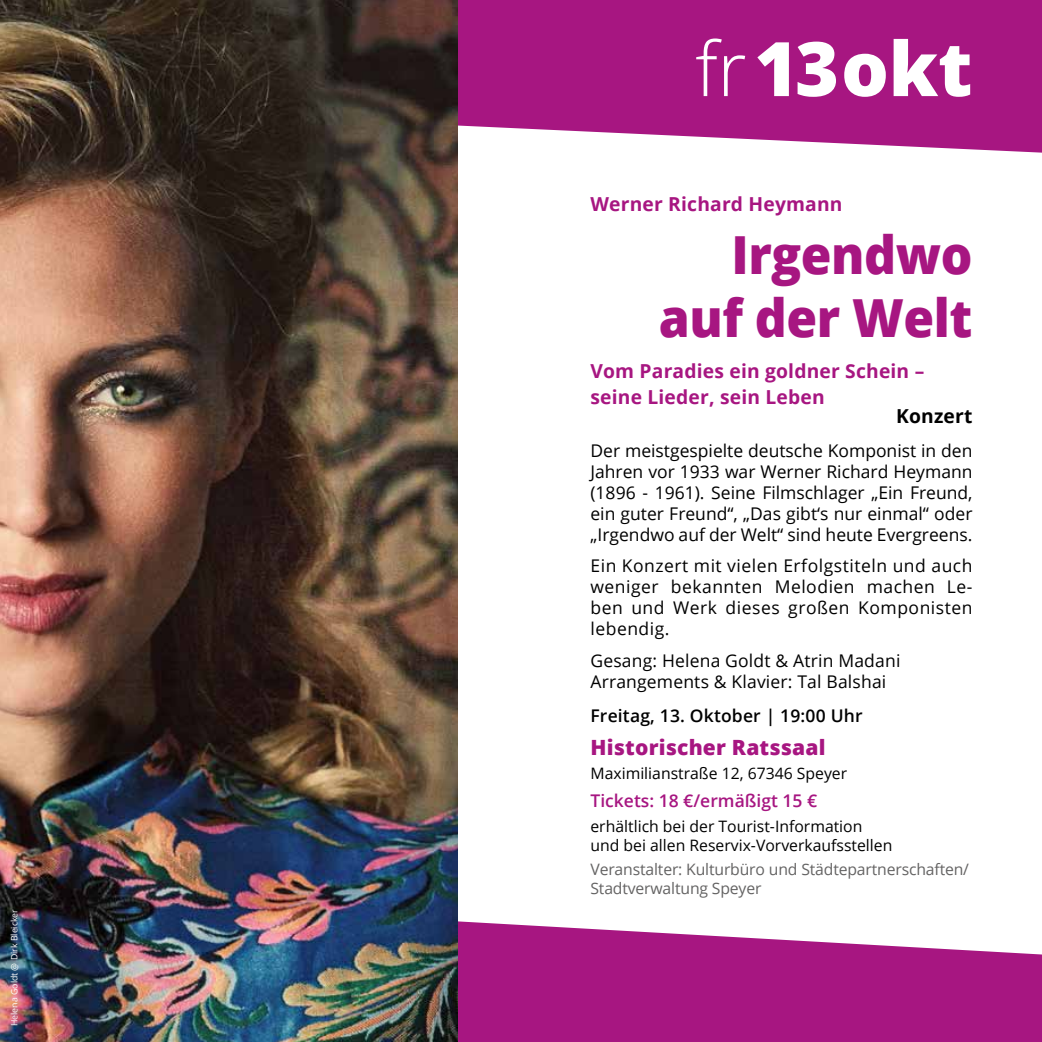
<style>
.page{position:relative;width:1042px;height:1042px;background:#fff}
.page>*{position:absolute;margin:0;border:0;box-sizing:border-box;transform-origin:0 0}
.t1{font:800 75.25px "Open Sans";letter-spacing:-.005em;color:#fff}
.t2{font:800 52.5px/63px "Open Sans";letter-spacing:-.01em;color:#a71681;text-align:right;scale:.95 1}
.t3{font:800 21px "Open Sans";letter-spacing:.01em;color:#a71681}
.t4{font:700 19.25px/26.2px "Open Sans";letter-spacing:.01em;color:#a71681}
.t5{font:700 19.25px "Open Sans";letter-spacing:.01em;color:#000}
.t6{font:17.5px/21px "Open Sans";letter-spacing:.01em;color:#000;text-align:justify}
.t7{font:600 17.5px "Open Sans";letter-spacing:.01em;color:#000}
.t8{font:600 17.5px "Open Sans";color:#a71681}
.t9{font:15.75px/18.9px "Open Sans";color:#000}
.t10{font:15.75px/18.9px "Open Sans";letter-spacing:-.01em;color:#646363}
.t11{font:8.75px "Open Sans";color:#fff}
.s1{font-weight:300}
</style>
<div class="page">
<svg style="left:458px;top:0;width:584px;height:153px;background:#af2b8c"></svg>
<svg style="left:458px;top:921px;width:584px;height:121px;background:#b33692"></svg>
<img style="left:0;top:0;width:458px;height:1042px">
<p class="t11" style="left:8px;top:1026px;width:119px;rotate:-90deg">Helena Goldt @ Dirk Bleicker</p>
<h1 class="t1" style="left:695px;top:11px;width:279px"><span class="s1">fr</span>13okt</h1>
<p class="t4" style="left:590px;top:191px;width:254px">Werner Richard Heymann</p>
<h2 class="t2" style="left:659px;top:221px;width:332px">Irgendwo auf der Welt</h2>
<p class="t4" style="left:590px;top:357px;width:335px">Vom Paradies ein goldner Schein – seine Lieder, sein Leben</p>
<p class="t5" style="left:896px;top:403px;width:78px">Konzert</p>
<p class="t6" style="left:590px;top:439px;width:384px">Der meistgespielte deutsche Komponist in den Jahren vor 1933 war Werner Richard Heymann (1896 - 1961). Seine Filmschlager „Ein Freund, ein guter Freund“, „Das gibt‘s nur einmal“ oder „Irgendwo auf der Welt“ sind heute Evergreens.</p>
<p class="t6" style="left:590px;top:555px;width:384px">Ein Konzert mit vielen Erfolgstiteln und auch weniger bekannten Melodien machen Le&shy;ben und Werk dieses großen Komponisten lebendig.</p>
<p class="t6" style="left:590px;top:649px;width:311px">Gesang: Helena Goldt &amp; Atrin Madani<br>Arrangements &amp; Klavier: Tal Balshai</p>
<p class="t7" style="left:590px;top:703px;width:274px">Freitag, 13. Oktober | 19:00 Uhr</p>
<p class="t3" style="left:590px;top:731px;width:237px">Historischer Ratssaal</p>
<p class="t9" style="left:590px;top:764px;width:258px">Maximilianstraße 12, 67346 Speyer</p>
<p class="t8" style="left:590px;top:789px;width:228px">Tickets: 18 €/ermäßigt 15 €</p>
<p class="t9" style="left:590px;top:816px;width:303px">erhältlich bei der Tourist-Information und bei allen Reservix-Vorverkaufsstellen</p>
<p class="t10" style="left:590px;top:859px;width:380px">Veranstalter: Kulturbüro und Städtepartnerschaften/<br>Stadtverwaltung Speyer</p>
</div>
